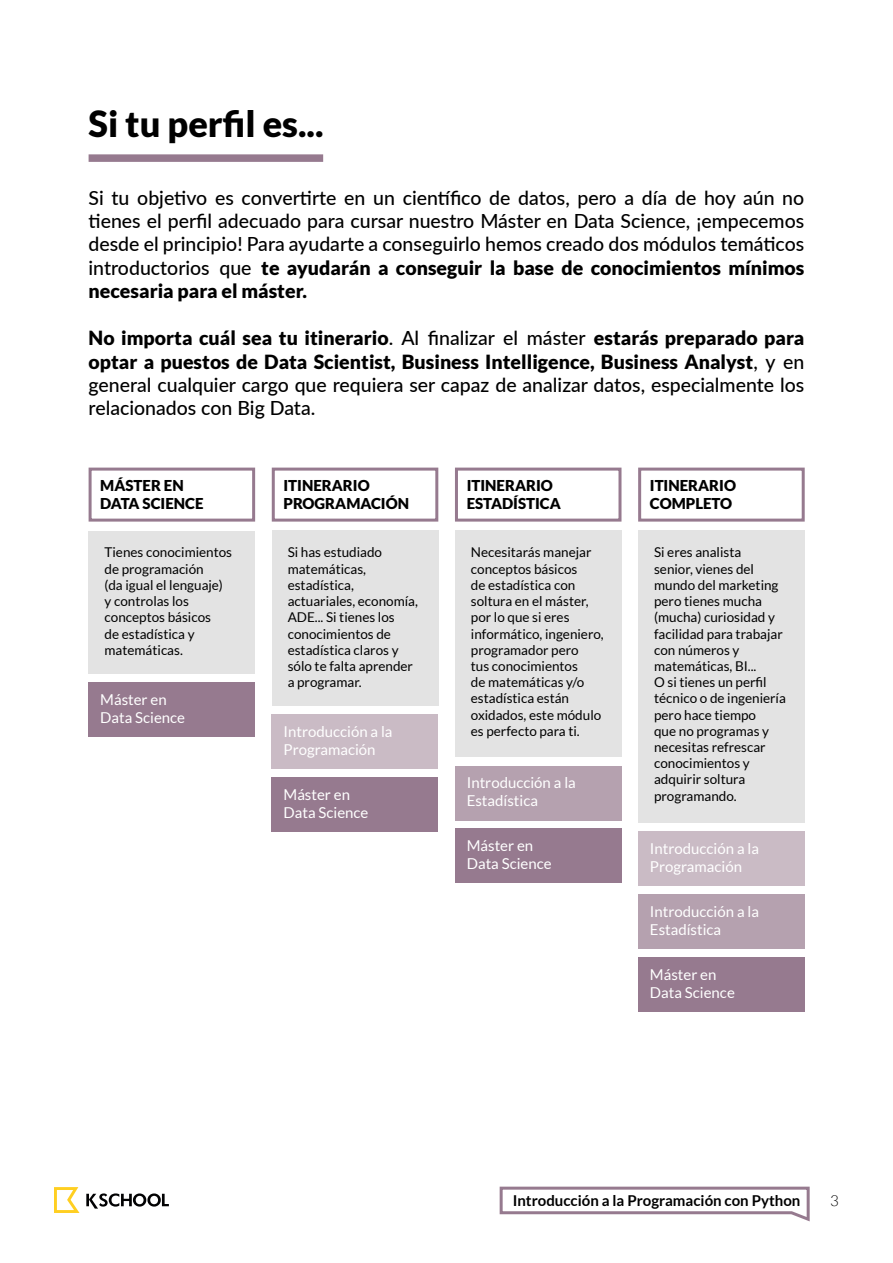
<style>
.page{position:relative;width:893px;height:1263px;background:#fff}
.page>*{position:absolute;margin:0;border:0;box-sizing:border-box;transform-origin:0 0}
.t1{font:900 36px "Lato";color:#000}
.t2{font:500 19.5px/23.4px "Lato";color:#000;text-align:justify}
.t3{font:15px/18px "Lato";color:#fff}
.t4{font:900 15px/18px "Lato";color:#000}
.t5{font:700 15px "Lato";color:#000}
.t6{font:300 15px "Lato";color:#000}
.t7{font:13.5px/16.2px "Lato";color:#000}
.s1{font-weight:900}
</style>
<div class="page">
<svg style="left:54px;top:1187px;width:26px;height:26px"></svg>
<svg style="left:86px;top:1193px;width:83px;height:15px"></svg>
<svg style="left:499px;top:1186px;width:311px;height:36px"></svg>
<div style="left:89px;top:154px;width:234px;height:8px;background:#967a8f"></div>
<div style="left:89px;top:468px;width:166px;height:54px;border:3px solid #967a8f"></div>
<div style="left:88px;top:682px;width:167px;height:54px;background:#967a8f"></div>
<div style="left:272px;top:715px;width:166px;height:54px;background:#cabbc5"></div>
<div style="left:455px;top:766px;width:166px;height:54px;background:#b5a1af"></div>
<div style="left:638px;top:832px;width:167px;height:54px;background:#cabbc5"></div>
<div style="left:272px;top:778px;width:166px;height:54px;background:#967a8f"></div>
<div style="left:455px;top:829px;width:166px;height:54px;background:#967a8f"></div>
<div style="left:638px;top:895px;width:167px;height:54px;background:#b5a1af"></div>
<div style="left:638px;top:958px;width:167px;height:54px;background:#967a8f"></div>
<div style="left:89px;top:531px;width:166px;height:143px;background:#e3e3e3"></div>
<div style="left:272px;top:468px;width:166px;height:54px;border:3px solid #967a8f"></div>
<div style="left:272px;top:531px;width:166px;height:175px;background:#e3e3e3"></div>
<div style="left:455px;top:468px;width:166px;height:54px;border:3px solid #967a8f"></div>
<div style="left:455px;top:531px;width:166px;height:226px;background:#e3e3e3"></div>
<div style="left:638px;top:468px;width:167px;height:54px;border:3px solid #967a8f"></div>
<div style="left:638px;top:531px;width:167px;height:292px;background:#e3e3e3"></div>
<h1 class="t1" style="left:89px;top:103px;width:236px">Si tu perfil es...</h1>
<p class="t2" style="left:89px;top:185px;width:717px">Si tu objetivo es convertirte en un científico de datos, pero a día de hoy aún no tienes el perfil adecuado para cursar nuestro Máster en Data Science, ¡empecemos desde el principio! Para ayudarte a conseguirlo hemos creado dos módulos temáticos introductorios que <span class="s1">te ayudarán a conseguir la base de conocimientos mínimos necesaria para el máster.</span></p>
<p class="t2" style="left:89px;top:325px;width:717px"><span class="s1">No importa cuál sea tu itinerario</span>. Al finalizar el máster <span class="s1">estarás preparado para optar a puestos de Data Scientist, Business Intelligence, Business Analyst</span>, y en general cualquier cargo que requiera ser capaz de analizar datos, especialmente los relacionados con Big Data.</p>
<p class="t4" style="left:100px;top:476px;width:105px">MÁSTER EN<br>DATA SCIENCE</p>
<p class="t4" style="left:283px;top:476px;width:127px">ITINERARIO<br>PROGRAMACIÓN</p>
<p class="t4" style="left:467px;top:476px;width:96px">ITINERARIO<br>ESTADÍSTICA</p>
<p class="t4" style="left:650px;top:476px;width:88px">ITINERARIO<br>COMPLETO</p>
<p class="t7" style="left:105px;top:544px;width:129px">Tienes conocimientos de programación<br>(da igual el lenguaje) y controlas los conceptos básicos<br>de estadística y matemáticas.</p>
<p class="t7" style="left:288px;top:544px;width:132px">Si has estudiado matemáticas, estadística, actuariales, economía,<br>ADE... Si tienes los conocimientos de estadística claros y sólo te falta aprender a programar.</p>
<p class="t7" style="left:471px;top:544px;width:134px">Necesitarás manejar conceptos básicos<br>de estadística con soltura en el máster, por lo que si eres informático, ingeniero, programador pero<br>tus conocimientos<br>de matemáticas y/o estadística están oxidados, este módulo es perfecto para ti.</p>
<p class="t7" style="left:654px;top:544px;width:133px">Si eres analista<br>senior, vienes del mundo del marketing pero tienes mucha (mucha) curiosidad y facilidad para trabajar con números y matemáticas, BI...<br>O si tienes un perfil técnico o de ingeniería pero hace tiempo<br>que no programas y necesitas refrescar conocimientos y adquirir soltura programando.</p>
<p class="t3" style="left:100px;top:690px;width:86px">Máster en<br>Data Science</p>
<p class="t3" style="left:284px;top:722px;width:111px">Introducción a la<br>Programación</p>
<p class="t3" style="left:467px;top:774px;width:111px">Introducción a la<br>Estadística</p>
<p class="t3" style="left:284px;top:785px;width:86px">Máster en<br>Data Science</p>
<p class="t3" style="left:467px;top:836px;width:86px">Máster en<br>Data Science</p>
<p class="t3" style="left:650px;top:839px;width:111px">Introducción a la<br>Programación</p>
<p class="t3" style="left:650px;top:902px;width:111px">Introducción a la<br>Estadística</p>
<p class="t3" style="left:650px;top:965px;width:86px">Máster en<br>Data Science</p>
<p class="t5" style="left:513px;top:1192px;width:289px">Introducción a la Programación con Python</p>
<p class="t6" style="left:830px;top:1192px;width:10px">3</p>
</div>
